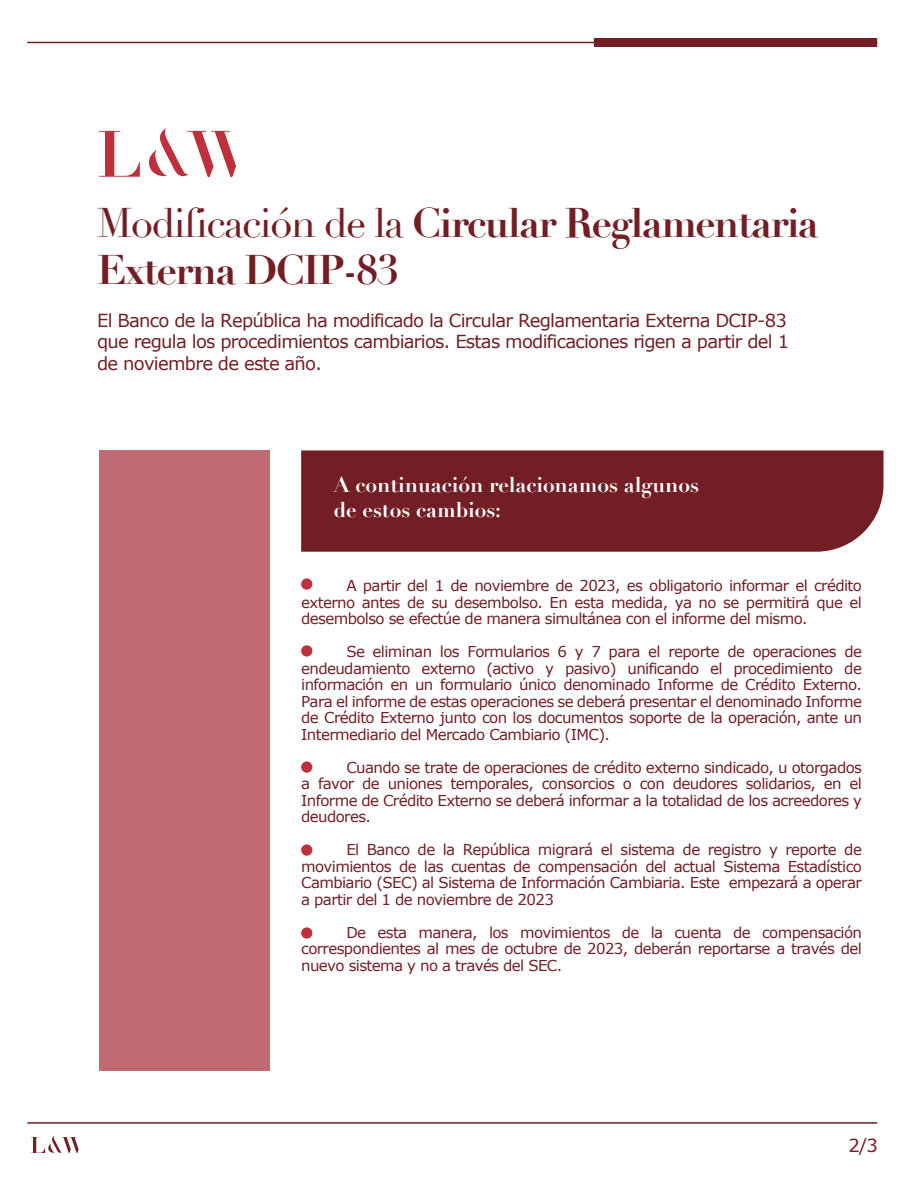
<style>
.page{position:relative;width:918px;height:1188px;background:#fff}
.page>*{position:absolute;margin:0;border:0;box-sizing:border-box;transform-origin:0 0}
.t1{font:700 40.5px/47.2px "Didot";letter-spacing:-.04em;color:#731e24}
.t2{font:700 21px/25.2px "Didot";color:#fff}
.t3{font:18px/21.6px "Verdana";letter-spacing:-.04em;color:#731e24}
.t4{font:15px/16.5px "Verdana";letter-spacing:-.04em;color:#731e24;text-align:justify}
.s1{font-weight:400}
</style>
<div class="page">
<svg style="left:99px;top:131px;width:41px;height:46px"></svg>
<svg style="left:149px;top:128px;width:87px;height:49px"></svg>
<hr style="left:27px;top:42px;width:850px;height:1px;background:#731e24">
<div style="left:594px;top:38px;width:283px;height:9px;background:#731e24"></div>
<hr style="left:27px;top:1122px;width:850px;height:2px;background:#731e24">
<svg style="left:31px;top:1136px;width:48px;height:17px"></svg>
<div style="left:301px;top:450px;width:583px;height:102px;background:#731e24"></div>
<div style="left:99px;top:450px;width:170px;height:621px;background:#c06a71"></div>
<div style="left:301px;top:578px;width:11px;height:12px;background:#c0303c;border-radius:50%"></div>
<div style="left:301px;top:645px;width:11px;height:12px;background:#c0303c;border-radius:50%"></div>
<div style="left:301px;top:761px;width:11px;height:12px;background:#c0303c;border-radius:50%"></div>
<div style="left:301px;top:844px;width:11px;height:12px;background:#c0303c;border-radius:50%"></div>
<div style="left:301px;top:927px;width:11px;height:12px;background:#c0303c;border-radius:50%"></div>
<h1 class="t1" style="left:97px;top:199px;width:723px"><span class="s1">Modificación de la</span> Circular Reglamentaria<br>Externa DCIP-83</h1>
<p class="t3" style="left:97px;top:310px;width:694px">El Banco de la República ha modificado la Circular Reglamentaria Externa DCIP-83 que regula los procedimientos cambiarios. Estas modificaciones rigen a partir del 1 de noviembre de este año.</p>
<h2 class="t2" style="left:334px;top:472px;width:367px">A continuación relacionamos algunos de estos cambios:</h2>
<p class="t4" style="left:301px;top:578px;width:562px;text-indent:45px">A partir del 1 de noviembre de 2023, es obligatorio informar el crédito externo antes de su desembolso. En esta medida, ya no se permitirá que el desembolso se efectúe de manera simultánea con el informe del mismo.</p>
<p class="t4" style="left:301px;top:644px;width:562px;text-indent:45px">Se eliminan los Formularios 6 y 7 para el reporte de operaciones de endeudamiento externo (activo y pasivo) unificando el procedimiento de información en un formulario único denominado Informe de Crédito Externo.<br>Para el informe de estas operaciones se deberá presentar el denominado Informe de Crédito Externo junto con los documentos soporte de la operación, ante un Intermediario del Mercado Cambiario (IMC).</p>
<p class="t4" style="left:301px;top:759px;width:562px;text-indent:45px">Cuando se trate de operaciones de crédito externo sindicado, u otorgados a favor de uniones temporales, consorcios o con deudores solidarios, en el Informe de Crédito Externo se deberá informar a la totalidad de los acreedores y deudores.</p>
<p class="t4" style="left:301px;top:842px;width:562px;text-indent:45px">El Banco de la República migrará el sistema de registro y reporte de movimientos de las cuentas de compensación del actual Sistema Estadístico Cambiario (SEC) al Sistema de Información Cambiaria. Este empezará a operar a partir del 1 de noviembre de 2023</p>
<p class="t4" style="left:301px;top:924px;width:562px;text-indent:45px">De esta manera, los movimientos de la cuenta de compensación correspondientes al mes de octubre de 2023, deberán reportarse a través del nuevo sistema y no a través del SEC.</p>
<p class="t4" style="left:301px;top:578px;width:10px">•</p>
<p class="t3" style="left:848px;top:1135px;width:31px">2/3</p>
</div>
